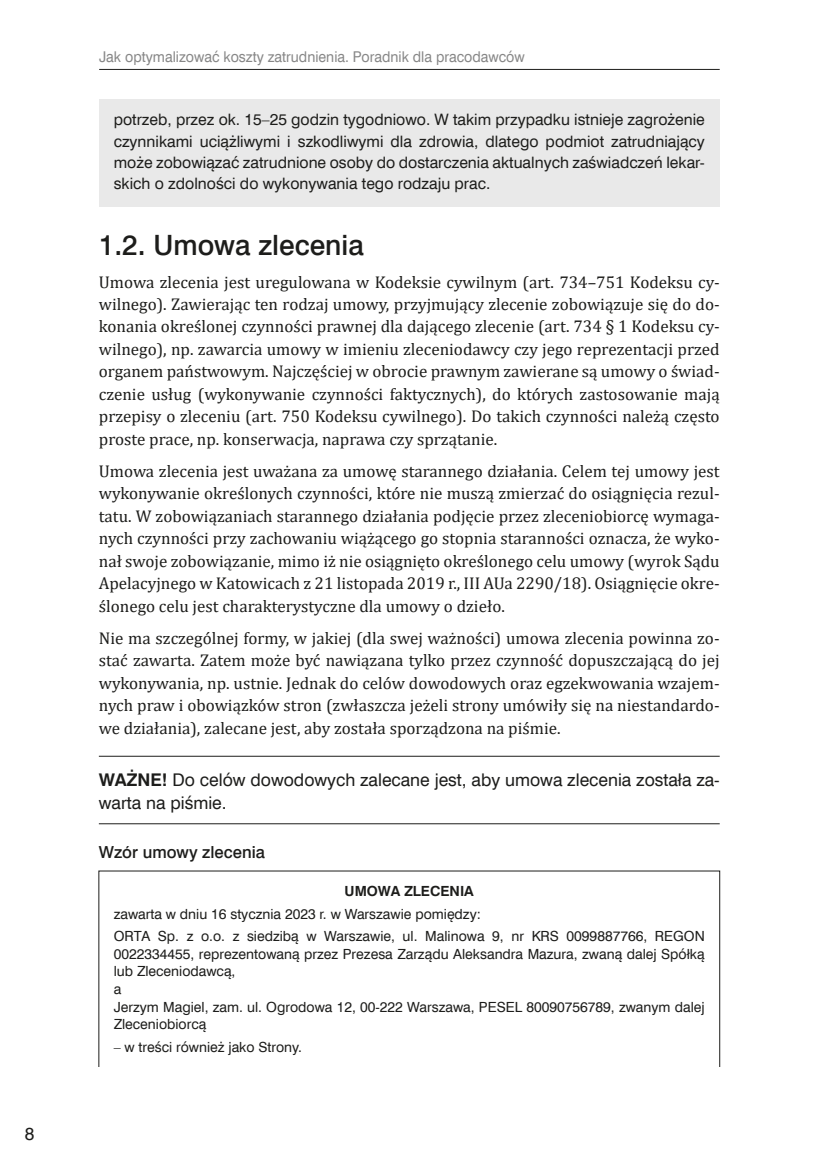
<style>
.page{position:relative;width:819px;height:1166px;background:#fff}
.page>*{position:absolute;margin:0;border:0;box-sizing:border-box;transform-origin:0 0}
.t1{font:28px "Swis 721 Md EU";color:#1d1d1b}
.t2{font:17.5px/22.9px "Swiss 721 TL";color:#1d1d1b}
.t3{font:17.15px/22.4px "Cambria";color:#1d1d1b;text-align:justify}
.t4{font:16.62px "Swis 721 Md EU";color:#1d1d1b}
.t5{font:15.75px/21.2px "Swiss 721 TL";color:#1d1d1b;text-align:justify}
.t6{font:14.88px "Swiss 721 TL";color:#878787;scale:.95 1}
.t7{font:14px/17.7px "Swiss 721 TL";color:#1d1d1b}
.t8{font:700 14px "Swiss 721 TL";color:#1d1d1b}
.s1{font-weight:700}
</style>
<div class="page">
<hr style="left:99px;top:69px;width:620px;height:1px;background:#1d1d1b">
<div style="left:99px;top:99px;width:620px;height:108px;background:#e9e9e9"></div>
<hr style="left:99px;top:756px;width:620px;height:1px;background:#1d1d1b">
<hr style="left:99px;top:823px;width:620px;height:1px;background:#1d1d1b">
<p class="t2" style="left:25px;top:1122px;width:11px">8</p>
<p class="t6" style="left:99px;top:47px;width:449px">Jak optymalizować koszty zatrudnienia. Poradnik dla pracodawców</p>
<p class="t5" style="left:114px;top:109px;width:592px">potrzeb, przez ok. 15–25 godzin tygodniowo. W takim przypadku istnieje zagrożenie czynnikami uciążliwymi i szkodliwymi dla zdrowia, dlatego podmiot zatrudniający może zobowiązać zatrudnione osoby do dostarczenia aktualnych zaświadczeń lekar&shy;skich o zdolności do wykonywania tego rodzaju prac.</p>
<h1 class="t1" style="left:99px;top:228px;width:266px">1.2. Umowa zlecenia</h1>
<p class="t3" style="left:99px;top:270px;width:622px">Umowa zlecenia jest uregulowana w Kodeksie cywilnym (art. 734–751 Kodeksu cy&shy;wilnego). Zawierając ten rodzaj umowy, przyjmujący zlecenie zobowiązuje się do do&shy;konania określonej czynności prawnej dla dającego zlecenie (art. 734 § 1 Kodeksu cy&shy;wilnego), np. zawarcia umowy w imieniu zleceniodawcy czy jego reprezentacji przed organem państwowym. Najczęściej w obrocie prawnym zawierane są umowy o świad&shy;czenie usług (wykonywanie czynności faktycznych), do których zastosowanie mają przepisy o zleceniu (art. 750 Kodeksu cywilnego). Do takich czynności należą często proste prace, np. konserwacja, naprawa czy sprzątanie.</p>
<p class="t3" style="left:99px;top:460px;width:622px">Umowa zlecenia jest uważana za umowę starannego działania. Celem tej umowy jest wykonywanie określonych czynności, które nie muszą zmierzać do osiągnięcia rezul&shy;tatu. W zobowiązaniach starannego działania podjęcie przez zleceniobiorcę wymaga&shy;nych czynności przy zachowaniu wiążącego go stopnia staranności oznacza, że wyko&shy;nał swoje zobowiązanie, mimo iż nie osiągnięto określonego celu umowy (wyrok Sądu Apelacyjnego w Katowicach z 21 listopada 2019 r., III AUa 2290/18). Osiągnięcie okre&shy;ślonego celu jest charakterystyczne dla umowy o dzieło.</p>
<p class="t3" style="left:99px;top:627px;width:622px">Nie ma szczególnej formy, w jakiej (dla swej ważności) umowa zlecenia powinna zo&shy;stać zawarta. Zatem może być nawiązana tylko przez czynność dopuszczającą do jej wykonywania, np. ustnie. Jednak do celów dowodowych oraz egzekwowania wzajem&shy;nych praw i obowiązków stron (zwłaszcza jeżeli strony umówiły się na niestandardo&shy;we działania), zalecane jest, aby została sporządzona na piśmie.</p>
<p class="t2" style="left:99px;top:768px;width:622px"><span class="s1">WAŻNE!</span> Do celów dowodowych zalecane jest, aby umowa zlecenia została za&shy;warta na piśmie.</p>
<p class="t4" style="left:99px;top:842px;width:167px">Wzór umowy zlecenia</p>
<p class="t8" style="left:344px;top:882px;width:131px">UMOWA ZLECENIA</p>
<p class="t7" style="left:114px;top:902px;width:592px;line-height:22.6px">zawarta w dniu 16 stycznia 2023 r. w Warszawie pomiędzy:<br>ORTA Sp. z o.o. z siedzibą w Warszawie, ul. Malinowa 9, nr KRS 0099887766, REGON</p>
<p class="t7" style="left:114px;top:945px;width:592px">0022334455, reprezentowaną przez Prezesa Zarządu Aleksandra Mazura, zwaną dalej Spółką lub Zleceniodawcą,<br>a<br>Jerzym Magiel, zam. ul. Ogrodowa 12, 00-222 Warszawa, PESEL 80090756789, zwanym dalej Zleceniobiorcą</p>
<p class="t7" style="left:114px;top:1038px;width:190px">– w treści również jako Strony.</p>
</div>
